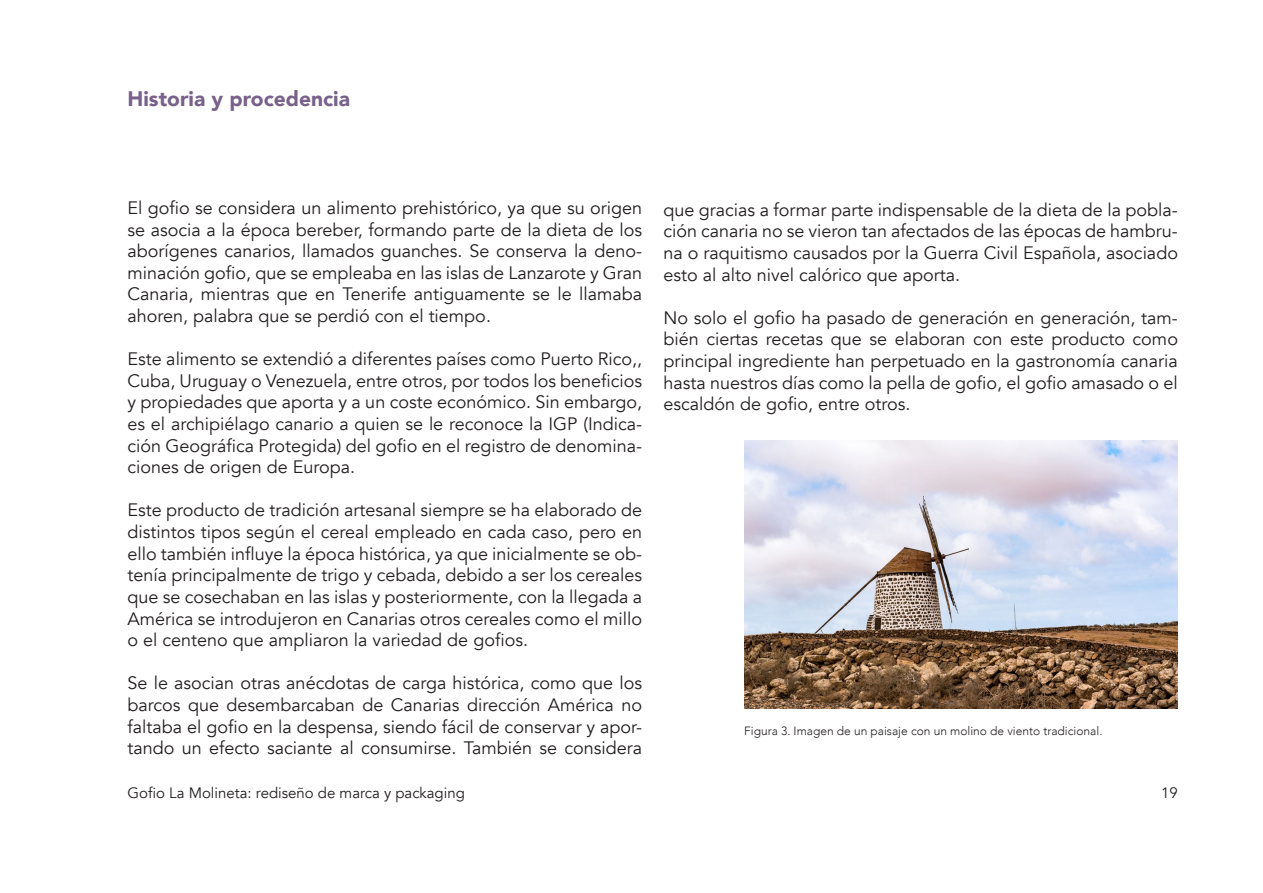
<style>
.page{position:relative;width:1263px;height:893px;background:#fff}
.page>*{position:absolute;margin:0;border:0;box-sizing:border-box;transform-origin:0 0}
.t1{font:900 21px "Avenir";color:#78618a}
.t2{font:18px/21.6px "Avenir";color:#231f20;text-align:justify}
.t3{font:15px "Avenir";color:#231f20}
.t4{font:300 12px "Avenir";color:#231f20}
</style>
<div class="page">
<img style="left:744px;top:440px;width:434px;height:268px">
<p class="t1" style="left:128px;top:81px;width:224px">Historia y procedencia</p>
<p class="t2" style="left:128px;top:197px;width:516px">El gofio se considera un alimento prehistórico, ya que su origen se asocia a la época bereber, formando parte de la dieta de los aborígenes canarios, llamados guanches. Se conserva la deno&shy;minación gofio, que se empleaba en las islas de Lanzarote y Gran Canaria, mientras que en Tenerife antiguamente se le llamaba ahoren, palabra que se perdió con el tiempo.</p>
<p class="t2" style="left:128px;top:349px;width:516px">Este alimento se extendió a diferentes países como Puerto Rico,, Cuba, Uruguay o Venezuela, entre otros, por todos los beneficios y propiedades que aporta y a un coste económico. Sin embargo, es el archipiélago canario a quien se le reconoce la IGP (Indica&shy;ción Geográfica Protegida) del gofio en el registro de denomina&shy;ciones de origen de Europa.</p>
<p class="t2" style="left:128px;top:500px;width:516px">Este producto de tradición artesanal siempre se ha elaborado de distintos tipos según el cereal empleado en cada caso, pero en ello también influye la época histórica, ya que inicialmente se ob&shy;tenía principalmente de trigo y cebada, debido a ser los cereales que se cosechaban en las islas y posteriormente, con la llegada a América se introdujeron en Canarias otros cereales como el millo o el centeno que ampliaron la variedad de gofios.</p>
<p class="t2" style="left:128px;top:673px;width:516px">Se le asocian otras anécdotas de carga histórica, como que los barcos que desembarcaban de Canarias dirección América no faltaba el gofio en la despensa, siendo fácil de conservar y apor&shy;tando un efecto saciante al consumirse. También se considera</p>
<p class="t2" style="left:663px;top:199px;width:516px">que gracias a formar parte indispensable de la dieta de la pobla&shy;ción canaria no se vieron tan afectados de las épocas de hambru&shy;na o raquitismo causados por la Guerra Civil Española, asociado esto al alto nivel calórico que aporta.</p>
<p class="t2" style="left:663px;top:307px;width:516px">No solo el gofio ha pasado de generación en generación, tam&shy;bién ciertas recetas que se elaboran con este producto como principal ingrediente han perpetuado en la gastronomía canaria hasta nuestros días como la pella de gofio, el gofio amasado o el escaldón de gofio, entre otros.</p>
<p class="t4" style="left:744px;top:724px;width:360px">Figura 3. Imagen de un paisaje con un molino de viento tradicional.</p>
<p class="t3" style="left:128px;top:784px;width:339px">Gofio La Molineta: rediseño de marca y packaging</p>
<p class="t3" style="left:1161px;top:784px;width:18px">19</p>
</div>
